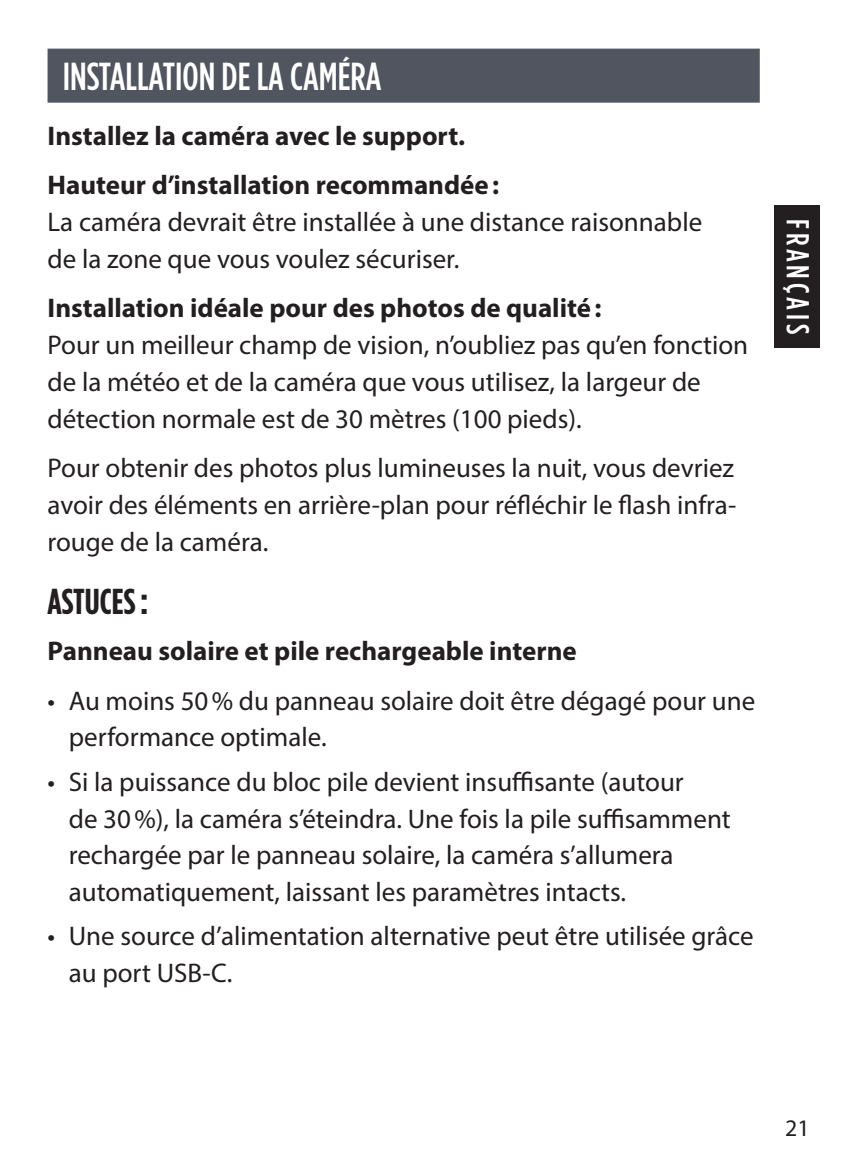
<style>
.page{position:relative;width:843px;height:1167px;background:#fff}
.page>*{position:absolute;margin:0;border:0;box-sizing:border-box;transform-origin:0 0}
.t1{font:500 39px "Gotham Condensed";color:#fff}
.t2{font:700 36px "Gotham Condensed";color:#231f20}
.t3{font:500 31.8px "Gotham Condensed";letter-spacing:.12em;color:#fff}
.t4{font:27px/36.6px "Myriad Pro";color:#231f20}
.t5{font:700 27px/49.5px "Myriad Pro";color:#231f20}
.t6{font:23.7px "Myriad Pro";color:#231f20}
</style>
<div class="page">
<div style="left:774px;top:205px;width:45px;height:143px;background:#231f20"></div>
<div style="left:48px;top:49px;width:711px;height:54px;background:#50555f"></div>
<h1 class="t1" style="left:63px;top:54px;width:320px">INSTALLATION DE LA CAMÉRA</h1>
<p class="t5" style="left:48px;top:110px;width:453px">Installez la caméra avec le support.<br>Hauteur d’installation recommandée:</p>
<p class="t4" style="left:48px;top:203px;width:656px">La caméra devrait être installée à une distance raisonnable de la zone que vous voulez sécuriser.</p>
<p class="t5" style="left:48px;top:282px;width:555px">Installation idéale pour des photos de qualité:</p>
<p class="t4" style="left:48px;top:326px;width:702px">Pour un meilleur champ de vision, n’oubliez pas qu’en fonction de la météo et de la caméra que vous utilisez, la largeur de détection normale est de 30 mètres (100 pieds).</p>
<p class="t4" style="left:48px;top:449px;width:690px;text-align:justify">Pour obtenir des photos plus lumineuses la nuit, vous devriez avoir des éléments en arrière-plan pour réfléchir le flash infra&shy;rouge de la caméra.</p>
<h2 class="t2" style="left:48px;top:580px;width:102px">ASTUCES :</h2>
<p class="t5" style="left:48px;top:625px;width:530px">Panneau solaire et pile rechargeable interne</p>
<p class="t4" style="left:69px;top:682px;width:687px;text-indent:-21px">• Au moins 50% du panneau solaire doit être dégagé pour une performance optimale.</p>
<p class="t4" style="left:69px;top:763px;width:663px;text-indent:-21px">• Si la puissance du bloc pile devient insuffisante (autour<br>de 30%), la caméra s’éteindra. Une fois la pile suffisamment rechargée par le panneau solaire, la caméra s’allumera automatiquement, laissant les paramètres intacts.</p>
<p class="t4" style="left:69px;top:917px;width:686px;text-indent:-21px">• Une source d’alimentation alternative peut être utilisée grâce au port USB-C.</p>
<p class="t3" style="left:816px;top:219px;width:116px;rotate:90deg">FRANÇAIS</p>
<p class="t6" style="left:785px;top:1113px;width:26px">21</p>
</div>
